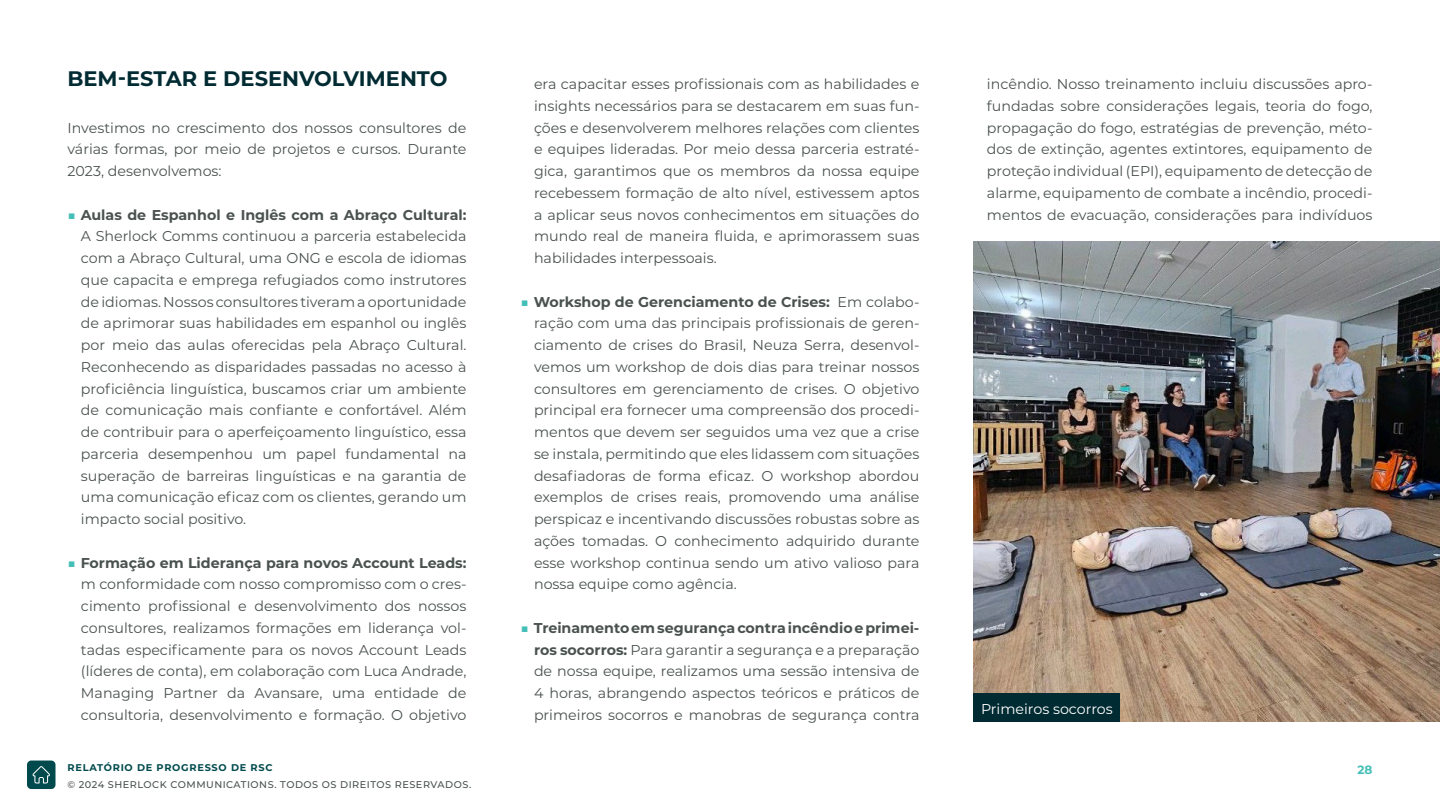
<style>
.page{position:relative;width:1440px;height:810px;background:#fff}
.page>*{position:absolute;margin:0;border:0;box-sizing:border-box;transform-origin:0 0}
.t1{font:700 21px "Montserrat";color:#002b32}
.t2{font:14.25px/21.8px "Montserrat";color:#4a524f;text-align:justify}
.t3{font:14.25px "Montserrat";color:#fff}
.t4{font:700 12px "Montserrat";color:#44bfb8}
.t5{font:500 9.75px "Montserrat";letter-spacing:.05em;color:#4a524f}
.t6{font:700 9.75px "Montserrat";letter-spacing:.075em;color:#004a4d}
.s1{color:#44bfb8}
.s2{font-weight:700}
</style>
<div class="page">
<img style="left:974px;top:242px;width:466px;height:479px">
<div style="left:974px;top:693px;width:146px;height:29px;background:#002b32"></div>
<div style="left:27px;top:761px;width:28px;height:28px;background:#004a4d;border-radius:4px"></div>
<svg style="left:32px;top:766px;width:18px;height:17px"></svg>
<h1 class="t1" style="left:68px;top:64px;width:381px">BEM-ESTAR E DESENVOLVIMENTO</h1>
<p class="t2" style="left:68px;top:116px;width:401px">Investimos no crescimento dos nossos consultores de várias formas, por meio de projetos e cursos. Durante 2023, desenvolvemos:</p>
<p class="t2" style="left:81px;top:203px;width:387px;text-indent:-13px"><span class="s1">■</span> <span class="s2">Aulas de Espanhol e Inglês com a Abraço Cultural:<br></span>A Sherlock Comms continuou a parceria estabelecida com a Abraço Cultural, uma ONG e escola de idiomas que capacita e emprega refugiados como instrutores de idiomas. Nossos consultores tiveram a oportunidade de aprimorar suas habilidades em espanhol ou inglês por meio das aulas oferecidas pela Abraço Cultural.<br>Reconhecendo as disparidades passadas no acesso à proficiência linguística, buscamos criar um ambiente de comunicação mais confiante e confortável. Além de contribuir para o aperfeiçoamento linguístico, essa parceria desempenhou um papel fundamental na superação de barreiras linguísticas e na garantia de uma comunicação eficaz com os clientes, gerando um impacto social positivo.</p>
<p class="t2" style="left:81px;top:551px;width:387px;text-indent:-13px"><span class="s1">■</span> <span class="s2">Formação em Liderança para novos Account Leads: </span>m conformidade com nosso compromisso com o cres&shy;cimento profissional e desenvolvimento dos nossos consultores, realizamos formações em liderança vol&shy;tadas especificamente para os novos Account Leads (líderes de conta), em colaboração com Luca Andrade, Managing Partner da Avansare, uma entidade de consultoria, desenvolvimento e formação. O objetivo</p>
<p class="t6" style="left:68px;top:761px;width:207px">RELATÓRIO DE PROGRESSO DE RSC</p>
<p class="t5" style="left:68px;top:778px;width:405px">© 2024 SHERLOCK COMMUNICATIONS. TODOS OS DIREITOS RESERVADOS.</p>
<p class="t2" style="left:534px;top:73px;width:387px">era capacitar esses profissionais com as habilidades e insights necessários para se destacarem em suas fun&shy;ções e desenvolverem melhores relações com clientes e equipes lideradas. Por meio dessa parceria estraté&shy;gica, garantimos que os membros da nossa equipe recebessem formação de alto nível, estivessem aptos a aplicar seus novos conhecimentos em situações do mundo real de maneira fluida, e aprimorassem suas habilidades interpessoais.</p>
<p class="t2" style="left:534px;top:290px;width:387px;text-indent:-13px"><span class="s1">■</span> <span class="s2">Workshop de Gerenciamento de Crises:</span> Em colabo&shy;ração com uma das principais profissionais de geren&shy;ciamento de crises do Brasil, Neuza Serra, desenvol&shy;vemos um workshop de dois dias para treinar nossos consultores em gerenciamento de crises. O objetivo principal era fornecer uma compreensão dos procedi&shy;mentos que devem ser seguidos uma vez que a crise se instala, permitindo que eles lidassem com situações desafiadoras de forma eficaz. O workshop abordou exemplos de crises reais, promovendo uma análise perspicaz e incentivando discussões robustas sobre as ações tomadas. O conhecimento adquirido durante esse workshop continua sendo um ativo valioso para nossa equipe como agência.</p>
<p class="t2" style="left:534px;top:616px;width:387px;text-indent:-13px"><span class="s1">■</span> <span class="s2">Treinamento em segurança contra incêndio e primei&shy;ros socorros:</span> Para garantir a segurança e a preparação de nossa equipe, realizamos uma sessão intensiva de 4 horas, abrangendo aspectos teóricos e práticos de primeiros socorros e manobras de segurança contra</p>
<p class="t2" style="left:987px;top:73px;width:387px">incêndio. Nosso treinamento incluiu discussões apro&shy;fundadas sobre considerações legais, teoria do fogo, propagação do fogo, estratégias de prevenção, méto&shy;dos de extinção, agentes extintores, equipamento de proteção individual (EPI), equipamento de detecção de alarme, equipamento de combate a incêndio, procedi&shy;mentos de evacuação, considerações para indivíduos</p>
<p class="t3" style="left:981px;top:699px;width:133px">Primeiros socorros</p>
<p class="t4" style="left:1357px;top:761px;width:16px">28</p>
</div>
